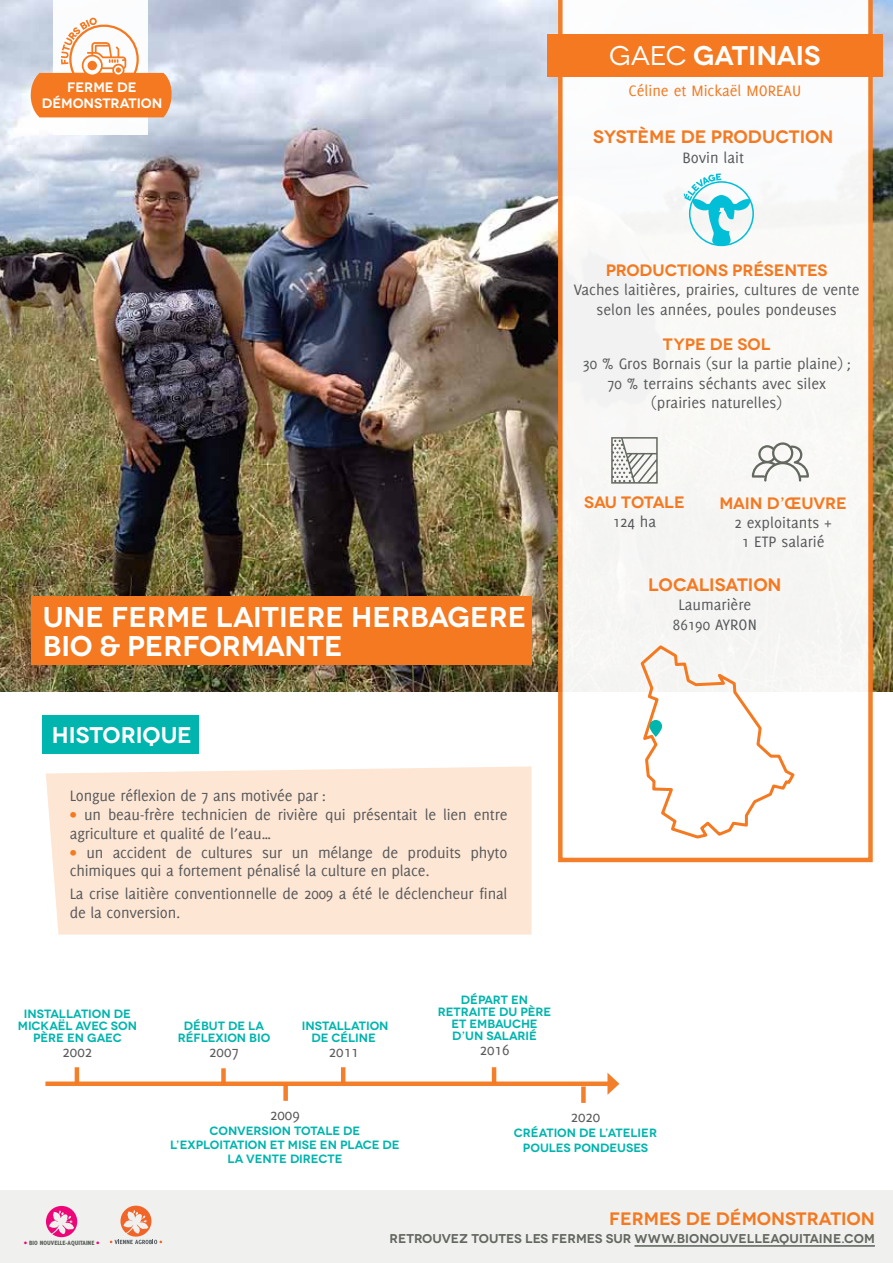
<style>
.page{position:relative;width:893px;height:1263px;background:#fff}
.page>*{position:absolute;margin:0;border:0;box-sizing:border-box;transform-origin:0 0}
.t1{font:600 28.5px/28.5px "Novecentowide";color:#fff}
.t2{font:600 27px "Novecentowide";color:#fff}
.t3{font:600 22.65px "Novecentowide";letter-spacing:-.005em;color:#fff}
.t4{font:600 18px "Novecentowide";letter-spacing:-.005em;color:#f47920}
.t5{font:16.5px/19.5px "Delicious";letter-spacing:-.01em;color:#58595b;text-align:center}
.t6{font:600 16.5px "Novecentowide";letter-spacing:-.01em;color:#f47920}
.t7{font:16.5px "Delicious";color:#f47920}
.t8{font:600 13.65px/15.6px "Novecentowide";color:#fff;text-align:center}
.t9{font:600 12.75px "Novecentowide";color:#62675f}
.t10{font:600 12px/12px "Novecentowide";color:#00b5ad;text-align:center}
.t11{font:800 6.75px "Delicious";color:#5e645c}
.s1{font-weight:400}
.s2{color:#f47920}
.s3{color:#ed0677}
</style>
<div class="page">
<img style="left:0;top:0;width:893px;height:691px">
<div style="left:31px;top:596px;width:500px;height:69px;background:#f47920"></div>
<svg style="left:558px;top:0;width:315px;height:862px;fill:#f9f8f6"></svg>
<div style="left:53px;top:0;width:95px;height:134px;background:#fff"></div>
<div style="left:45px;top:1081px;width:567px;height:5px;background:#f47f2b"></div>
<svg style="left:607px;top:1073px;width:12px;height:22px"></svg>
<div style="left:42px;top:716px;width:156px;height:38px;background:#00b5ad"></div>
<svg style="left:611px;top:437px;width:47px;height:47px"></svg>
<svg style="left:752px;top:442px;width:57px;height:40px"></svg>
<div style="left:0;top:1190px;width:893px;height:73px;background:#f0f0ef"></div>
<hr style="left:634px;top:1245px;width:241px;height:2px;background:#62675f">
<div style="left:46px;top:766px;width:485px;height:168px;background:#fde6d4"></div>
<div style="left:547px;top:34px;width:336px;height:43px;background:#f47920"></div>
<svg style="left:46px;top:1206px;width:31px;height:31px"></svg>
<svg style="left:684px;top:173px;width:70px;height:73px"></svg>
<svg style="left:639px;top:643px;width:158px;height:197px"></svg>
<svg style="left:110px;top:1206px;width:52px;height:38px"></svg>
<svg style="left:31px;top:17px;width:141px;height:100px"></svg>
<hr style="left:75px;top:1067px;width:4px;height:17px;background:#f47f2b">
<hr style="left:341px;top:1067px;width:4px;height:17px;background:#f47f2b">
<div style="left:283px;top:1084px;width:5px;height:17px;background:#f47f2b"></div>
<div style="left:221px;top:1068px;width:5px;height:17px;background:#f47f2b"></div>
<hr style="left:492px;top:1067px;width:4px;height:17px;background:#f47f2b">
<div style="left:581px;top:1086px;width:5px;height:17px;background:#f47f2b"></div>
<p class="t8" style="left:42px;top:80px;width:122px">FERME DE<br>DÉMONSTRATION</p>
<h2 class="t2" style="left:609px;top:39px;width:213px"><span class="s1">GAEC</span> GATINAIS</h2>
<p class="t7" style="left:629px;top:81px;width:174px">Céline et Mickaël MOREAU</p>
<p class="t4" style="left:593px;top:126px;width:242px">SYSTÈME DE PRODUCTION</p>
<p class="t5" style="left:682px;top:147px;width:63px">Bovin lait</p>
<p class="t6" style="left:606px;top:260px;width:223px">PRODUCTIONS PRÉSENTES</p>
<p class="t5" style="left:574px;top:280px;width:287px">Vaches laitières, prairies, cultures de vente selon les années, poules pondeuses</p>
<p class="t6" style="left:663px;top:334px;width:109px">TYPE DE SOL</p>
<p class="t5" style="left:582px;top:354px;width:270px">30 % Gros Bornais (sur la partie plaine) ;<br>70 % terrains séchants avec silex (prairies naturelles)</p>
<h1 class="t1" style="left:43px;top:603px;width:485px">UNE FERME LAITIERE HERBAGERE<br>BIO &amp; PERFORMANTE</h1>
<h3 class="t3" style="left:52px;top:722px;width:142px">HISTORIQUE</h3>
<p class="t5" style="left:70px;top:786px;width:258px">Longue réflexion de 7 ans motivée par :</p>
<p class="t5" style="left:70px;top:805px;width:439px;line-height:18.8px;text-align:left"><span class="s2">•</span> un beau-frère technicien de rivière qui présentait le lien entre agriculture et qualité de l’eau…</p>
<p class="t5" style="left:70px;top:842px;width:439px;line-height:18.8px;text-align:left"><span class="s2">•</span> un accident de cultures sur un mélange de produits phyto chimiques qui a fortement pénalisé la culture en place.</p>
<p class="t5" style="left:70px;top:884px;width:439px;line-height:18.8px;text-align:left">La crise laitière conventionnelle de 2009 a été le déclencheur final de la conversion.</p>
<p class="t10" style="left:18px;top:1008px;width:121px">INSTALLATION DE<br>MICKAËL AVEC SON<br>PÈRE EN GAEC</p>
<p class="t5" style="left:63px;top:1042px;width:31px">2002</p>
<p class="t10" style="left:178px;top:1020px;width:94px">DÉBUT DE LA<br>RÉFLEXION BIO</p>
<p class="t5" style="left:209px;top:1041px;width:31px">2007</p>
<p class="t10" style="left:302px;top:1020px;width:88px">INSTALLATION<br>DE CÉLINE</p>
<p class="t5" style="left:329px;top:1041px;width:31px">2011</p>
<p class="t10" style="left:438px;top:994px;width:115px">DÉPART EN<br>RETRAITE DU PÈRE<br>ET EMBAUCHE<br>D’UN SALARIÉ</p>
<p class="t5" style="left:480px;top:1040px;width:31px">2016</p>
<p class="t6" style="left:584px;top:492px;width:102px">SAU TOTALE</p>
<p class="t5" style="left:613px;top:512px;width:45px">124 ha</p>
<p class="t6" style="left:719px;top:494px;width:129px">MAIN D’ŒUVRE</p>
<p class="t5" style="left:734px;top:513px;width:99px;line-height:18.8px">2 exploitants +<br>1 ETP salarié</p>
<p class="t4" style="left:648px;top:573px;width:135px">LOCALISATION</p>
<p class="t5" style="left:673px;top:595px;width:85px">Laumarière<br>86190 AYRON</p>
<p class="t11" style="left:24px;top:1238px;width:77px"><span class="s3">•</span> BIO NOUVELLE-AQUITAINE <span class="s3">•</span></p>
<p class="t5" style="left:270px;top:1105px;width:31px">2009</p>
<p class="t10" style="left:170px;top:1123px;width:231px;line-height:14.4px">CONVERSION TOTALE DE<br>L’EXPLOITATION ET MISE EN PLACE DE<br>LA VENTE DIRECTE</p>
<p class="t5" style="left:571px;top:1107px;width:31px">2020</p>
<p class="t10" style="left:514px;top:1125px;width:145px;line-height:15px">CRÉATION DE L’ATELIER<br>POULES PONDEUSES</p>
<p class="t4" style="left:609px;top:1208px;width:267px">FERMES DE DÉMONSTRATION</p>
<p class="t9" style="left:390px;top:1231px;width:487px">RETROUVEZ TOUTES LES FERMES SUR WWW.BIONOUVELLEAQUITAINE.COM</p>
</div>
